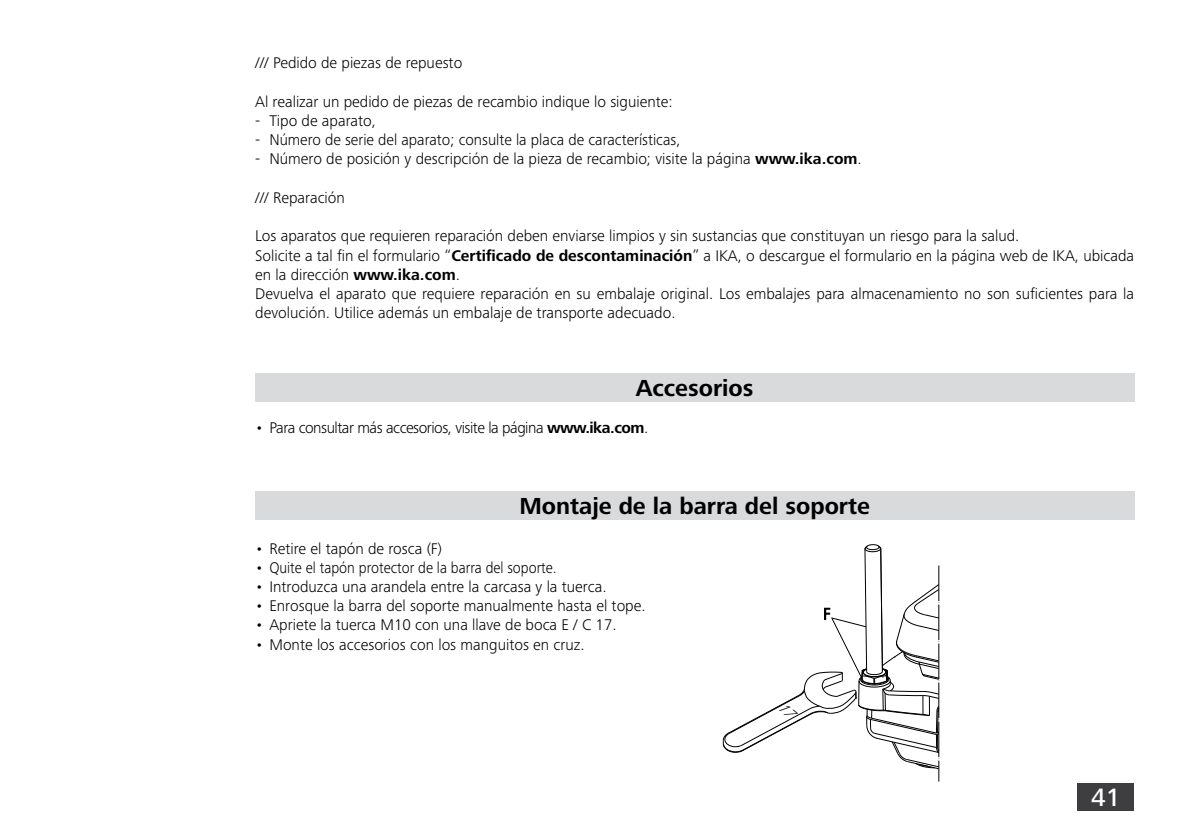
<style>
.page{position:relative;width:1191px;height:840px;background:#fff}
.page>*{position:absolute;margin:0;border:0;box-sizing:border-box;transform-origin:0 0}
.t1{font:500 26px "Frutiger Next IKA";color:#fff}
.t2{font:700 24px "Frutiger Next IKA";color:#000}
.t3{font:300 16px/19.2px "Frutiger Next IKA";color:#000}
.t4{font:300 16px "Frutiger Next IKA";letter-spacing:-.03em;color:#000}
.s1{font-weight:700}
</style>
<div class="page">
<div style="left:1077px;top:782px;width:57px;height:28px;background:#3e3d40"></div>
<div style="left:255px;top:373px;width:879px;height:28px;background:#d9dadb"></div>
<div style="left:255px;top:490px;width:879px;height:29px;background:#d9dadb"></div>
<svg style="left:722px;top:544px;width:218px;height:238px"></svg>
<p class="t3" style="left:255px;top:53px;width:209px">/// Pedido de piezas de repuesto</p>
<p class="t3" style="left:255px;top:92px;width:419px">Al realizar un pedido de piezas de recambio indique lo siguiente:</p>
<p class="t3" style="left:255px;top:111px;width:122px">- Tipo de aparato,</p>
<p class="t3" style="left:255px;top:130px;width:427px">- Número de serie del aparato; consulte la placa de características,</p>
<p class="t3" style="left:255px;top:149px;width:608px">- Número de posición y descripción de la pieza de recambio; visite la página <span class="s1">www.ika.com</span>.</p>
<p class="t3" style="left:255px;top:188px;width:91px">/// Reparación</p>
<p class="t3" style="left:255px;top:226px;width:880px">Los aparatos que requieren reparación deben enviarse limpios y sin sustancias que constituyan un riesgo para la salud.<br>Solicite a tal fin el formulario “<span class="s1">Certificado de descontaminación</span>” a IKA, o descargue el formulario en la página web de IKA, ubicada en la dirección <span class="s1">www.ika.com</span>.<br>Devuelva el aparato que requiere reparación en su embalaje original. Los embalajes para almacenamiento no son suficientes para la devolución. Utilice además un embalaje de transporte adecuado.</p>
<h2 class="t2" style="left:636px;top:374px;width:119px">Accesorios</h2>
<p class="t4" style="left:255px;top:418px;width:394px">• Para consultar más accesorios, visite la página <span class="s1">www.ika.com</span>.</p>
<h2 class="t2" style="left:519px;top:491px;width:352px">Montaje de la barra del soporte</h2>
<p class="t3" style="left:255px;top:538px;width:188px">• Retire el tapón de rosca (F)</p>
<p class="t3" style="left:255px;top:557px;width:303px">• Quite el tapón protector de la barra del soporte.</p>
<p class="t3" style="left:255px;top:576px;width:353px">• Introduzca una arandela entre la carcasa y la tuerca.</p>
<p class="t3" style="left:255px;top:596px;width:392px">• Enrosque la barra del soporte manualmente hasta el tope.</p>
<p class="t3" style="left:255px;top:615px;width:363px">• Apriete la tuerca M10 con una llave de boca E / C 17.</p>
<p class="t3" style="left:255px;top:634px;width:331px">• Monte los accesorios con los manguitos en cruz.</p>
<h1 class="t1" style="left:1091px;top:782px;width:31px">41</h1>
</div>
